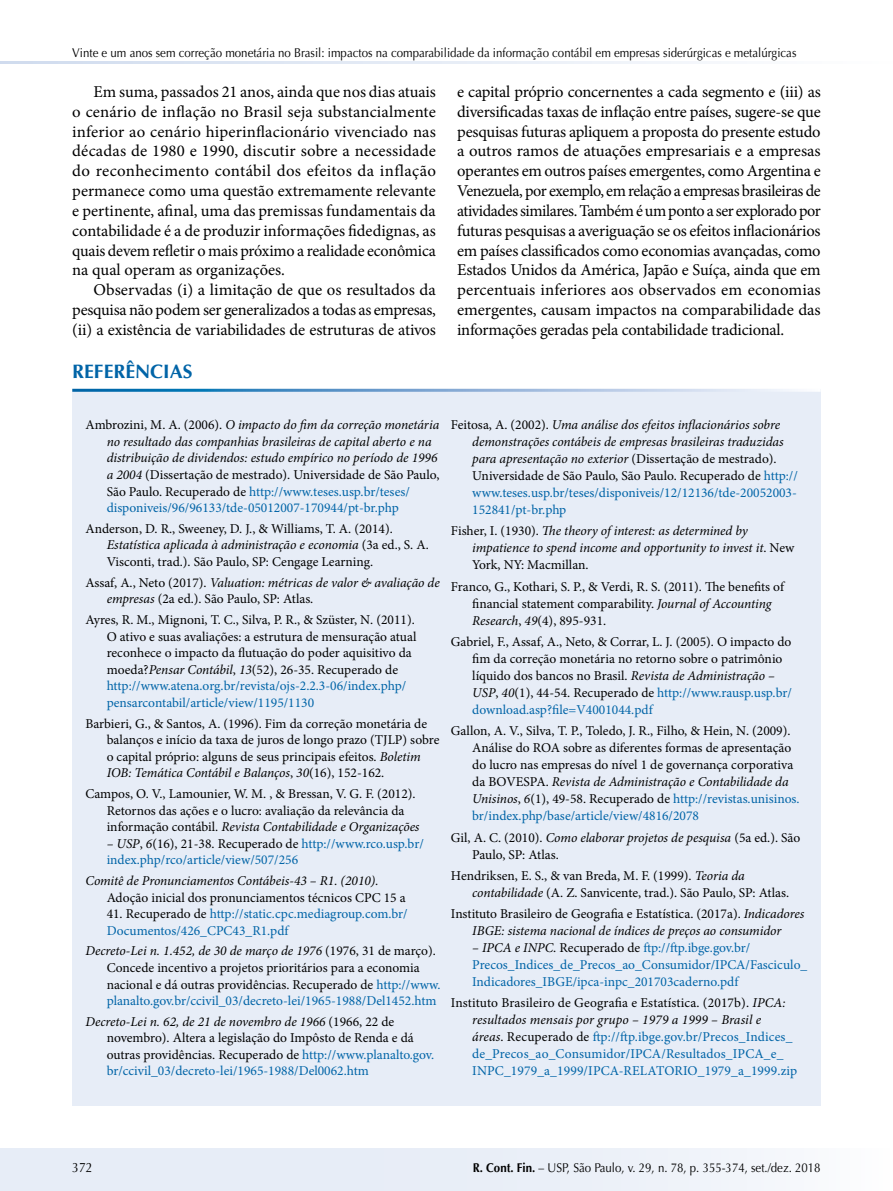
<style>
.page{position:relative;width:893px;height:1191px;background:#fff}
.page>*{position:absolute;margin:0;border:0;box-sizing:border-box;transform-origin:0 0}
.t1{font:700 19.5px "Optima LT Std";color:#0064a7}
.t2{font:16.5px/19.8px "Minion Pro";letter-spacing:-.01em;color:#000;text-align:justify}
.t3{font:13.5px/16.5px "Minion Pro";color:#000}
.t4{font:italic 13.5px/17px "Minion Pro";letter-spacing:-.005em;color:#000}
.t5{font:13.5px/17px "Minion Pro";letter-spacing:.005em;color:#0064a7}
.t6{font:13.5px "Optima LT Std";color:#000;scale:.9 1}
.t7{font:12.75px "Optima LT Std";color:#000;scale:.9 1}
.s1{font-style:normal}
.s2{font-style:normal;color:#0064a7}
.s3{font-style:italic}
.s4{color:#0064a7}
.s5{font-style:italic;color:#000}
.s6{color:#000}
.s7{font-weight:700}
</style>
<div class="page">
<div style="left:0;top:1148px;width:893px;height:43px;background:#e7edf7"></div>
<hr style="left:0;top:61px;width:893px;height:3px;background:#cfdbee">
<div style="left:72px;top:389px;width:749px;height:717px;background:#e7edf7"></div>
<hr style="left:72px;top:389px;width:749px;height:3px;background:#fff">
<p class="t7" style="left:72px;top:45px;width:806px">Vinte e um anos sem correção monetária no Brasil: impactos na comparabilidade da informação contábil em empresas siderúrgicas e metalúrgicas</p>
<p class="t2" style="left:72px;top:82px;width:365px;text-indent:21px">Em suma, passados 21 anos, ainda que nos dias atuais o cenário de inflação no Brasil seja substancialmente inferior ao cenário hiperinflacionário vivenciado nas décadas de 1980 e 1990, discutir sobre a necessidade do reconhecimento contábil dos efeitos da inflação permanece como uma questão extremamente relevante e pertinente, afinal, uma das premissas fundamentais da contabilidade é a de produzir informações fidedignas, as quais devem refletir o mais próximo a realidade econômica na qual operam as organizações.</p>
<p class="t2" style="left:72px;top:280px;width:365px;text-indent:21px">Observadas (i) a limitação de que os resultados da pesquisa não podem ser generalizados a todas as empresas, (ii) a existência de variabilidades de estruturas de ativos</p>
<p class="t2" style="left:457px;top:82px;width:365px">e capital próprio concernentes a cada segmento e (iii) as diversificadas taxas de inflação entre países, sugere-se que pesquisas futuras apliquem a proposta do presente estudo a outros ramos de atuações empresariais e a empresas operantes em outros países emergentes, como Argentina e Venezuela, por exemplo, em relação a empresas brasileiras de atividades similares. Também é um ponto a ser explorado por futuras pesquisas a averiguação se os efeitos inflacionários em países classificados como economias avançadas, como Estados Unidos da América, Japão e Suíça, ainda que em percentuais inferiores aos observados em economias emergentes, causam impactos na comparabilidade das informações geradas pela contabilidade tradicional.</p>
<h1 class="t1" style="left:72px;top:360px;width:122px">REFERÊNCIAS</h1>
<p class="t4" style="left:107px;top:417px;width:334px;line-height:16.5px;text-indent:-21px"><span class="s1">Ambrozini, M. A. (2006).</span> O impacto do fim da correção monetária no resultado das companhias brasileiras de capital aberto e na distribuição de dividendos: estudo empírico no período de 1996 a 2004 <span class="s1">(Dissertação de mestrado). Universidade de São Paulo, São Paulo. Recuperado de</span> <span class="s2">http://www.teses.usp.br/teses/ disponiveis/96/96133/tde-05012007-170944/pt-br.php</span></p>
<p class="t3" style="left:107px;top:520px;width:324px;text-indent:-21px">Anderson, D. R., Sweeney, D. J., &amp; Williams, T. A. (2014).<br><span class="s3">Estatística aplicada à administração e economia</span> (3a ed., S. A.<br>Visconti, trad.). São Paulo, SP: Cengage Learning.</p>
<p class="t3" style="left:107px;top:574px;width:335px;text-indent:-21px">Assaf, A., Neto (2017). <span class="s3">Valuation: métricas de valor &amp; avaliação de empresas</span> (2a ed.). São Paulo, SP: Atlas.</p>
<p class="t3" style="left:107px;top:611px;width:311px;text-indent:-21px">Ayres, R. M., Mignoni, T. C., Silva, P. R., &amp; Szüster, N. (2011).<br>O ativo e suas avaliações: a estrutura de mensuração atual reconhece o impacto da flutuação do poder aquisitivo da moeda?<span class="s3">Pensar Contábil</span>, <span class="s3">13</span>(52), 26-35. Recuperado de <span class="s4">http://www.atena.org.br/revista/ojs-2.2.3-06/index.php/ pensarcontabil/article/view/1195/1130</span></p>
<p class="t3" style="left:107px;top:715px;width:334px;text-indent:-21px">Barbieri, G., &amp; Santos, A. (1996). Fim da correção monetária de balanços e início da taxa de juros de longo prazo (TJLP) sobre o capital próprio: alguns de seus principais efeitos. <span class="s3">Boletim IOB: Temática Contábil e Balanços</span>, <span class="s3">30</span>(16), 152-162.</p>
<p class="t3" style="left:107px;top:785px;width:314px;text-indent:-21px">Campos, O. V., Lamounier, W. M. , &amp; Bressan, V. G. F. (2012).<br>Retornos das ações e o lucro: avaliação da relevância da informação contábil. <span class="s3">Revista Contabilidade e Organizações</span></p>
<p class="t5" style="left:107px;top:835px;width:319px;line-height:16.5px"><span class="s5">– USP</span><span class="s6">,</span> <span class="s5">6</span><span class="s6">(16), 21-38. Recuperado de</span> http://www.rco.usp.br/ index.php/rco/article/view/507/256</p>
<p class="t4" style="left:85px;top:872px;width:295px">Comitê de Pronunciamentos Contábeis-43 – R1. (2010).</p>
<p class="t3" style="left:107px;top:889px;width:301px">Adoção inicial dos pronunciamentos técnicos CPC 15 a</p>
<p class="t5" style="left:107px;top:905px;width:303px;line-height:16.5px"><span class="s6">41. Recuperado de</span> http://static.cpc.mediagroup.com.br/<br>Documentos/426_CPC43_R1.pdf</p>
<p class="t3" style="left:107px;top:943px;width:335px;text-indent:-21px"><span class="s3">Decreto-Lei n. 1.452, de 30 de março de 1976</span> (1976, 31 de março).<br>Concede incentivo a projetos prioritários para a economia nacional e dá outras providências. Recuperado de <span class="s4">http://www. planalto.gov.br/ccivil_03/decreto-lei/1965-1988/Del1452.htm</span></p>
<p class="t3" style="left:107px;top:1013px;width:329px;text-indent:-21px"><span class="s3">Decreto-Lei n. 62, de 21 de novembro de 1966</span> (1966, 22 de novembro). Altera a legislação do Impôsto de Renda e dá outras providências. Recuperado de <span class="s4">http://www.planalto.gov. br/ccivil_03/decreto-lei/1965-1988/Del0062.htm</span></p>
<p class="t4" style="left:472px;top:416px;width:327px;text-indent:-21px"><span class="s1">Feitosa, A. (2002).</span> Uma análise dos efeitos inflacionários sobre demonstrações contábeis de empresas brasileiras traduzidas para apresentação no exterior <span class="s1">(Dissertação de mestrado).<br>Universidade de São Paulo, São Paulo. Recuperado de</span> <span class="s2">http:// www.teses.usp.br/teses/disponiveis/12/12136/tde-20052003- 152841/pt-br.php</span></p>
<p class="t4" style="left:472px;top:522px;width:324px;text-indent:-21px"><span class="s1">Fisher, I. (1930).</span> The theory of interest: as determined by impatience to spend income and opportunity to invest it<span class="s1">. New<br>York, NY: Macmillan.</span></p>
<p class="t3" style="left:472px;top:578px;width:313px;line-height:17px;text-indent:-21px">Franco, G., Kothari, S. P., &amp; Verdi, R. S. (2011). The benefits of financial statement comparability. <span class="s3">Journal of Accounting<br>Research</span>, <span class="s3">49</span>(4), 895-931.</p>
<p class="t3" style="left:472px;top:633px;width:321px;line-height:17px;text-indent:-21px">Gabriel, F., Assaf, A., Neto, &amp; Corrar, L. J. (2005). O impacto do fim da correção monetária no retorno sobre o patrimônio líquido dos bancos no Brasil. <span class="s3">Revista de Administração – USP</span>, <span class="s3">40</span>(1), 44-54. Recuperado de <span class="s4">http://www.rausp.usp.br/ download.asp?file=V4001044.pdf</span></p>
<p class="t3" style="left:472px;top:722px;width:329px;line-height:17px;text-indent:-21px">Gallon, A. V., Silva, T. P., Toledo, J. R., Filho, &amp; Hein, N. (2009).<br>Análise do ROA sobre as diferentes formas de apresentação do lucro nas empresas do nível 1 de governança corporativa da BOVESPA. <span class="s3">Revista de Administração e Contabilidade da Unisinos</span>, <span class="s3">6</span>(1), 49-58. Recuperado de <span class="s4">http://revistas.unisinos. br/index.php/base/article/view/4816/2078</span></p>
<p class="t3" style="left:472px;top:829px;width:330px;line-height:17px;text-indent:-21px">Gil, A. C. (2010). <span class="s3">Como elaborar projetos de pesquisa</span> (5a ed.). São<br>Paulo, SP: Atlas.</p>
<p class="t3" style="left:472px;top:867px;width:318px;line-height:17px;text-indent:-21px">Hendriksen, E. S., &amp; van Breda, M. F. (1999). <span class="s3">Teoria da contabilidade</span> (A. Z. Sanvicente, trad.). São Paulo, SP: Atlas.</p>
<p class="t4" style="left:451px;top:905px;width:355px;text-align:center"><span class="s1">Instituto Brasileiro de Geografia e Estatística. (2017a).</span> Indicadores<br>IBGE: sistema nacional de índices de preços ao consumidor</p>
<p class="t5" style="left:472px;top:939px;width:337px"><span class="s5">– IPCA e INPC</span><span class="s6">. Recuperado de</span> ftp://ftp.ibge.gov.br/<br>Precos_Indices_de_Precos_ao_Consumidor/IPCA/Fasciculo_<br>Indicadores_IBGE/ipca-inpc_201703caderno.pdf</p>
<p class="t5" style="left:472px;top:994px;width:326px;text-indent:-21px"><span class="s6">Instituto Brasileiro de Geografia e Estatística. (2017b).</span> <span class="s5">IPCA: resultados mensais por grupo – 1979 a 1999 – Brasil e<br>áreas</span><span class="s6">. Recuperado de</span> ftp://ftp.ibge.gov.br/Precos_Indices_ de_Precos_ao_Consumidor/IPCA/Resultados_IPCA_e_ INPC_1979_a_1999/IPCA-RELATORIO_1979_a_1999.zip</p>
<p class="t6" style="left:72px;top:1160px;width:24px">372</p>
<p class="t7" style="left:473px;top:1160px;width:388px"><span class="s7">R. Cont. Fin.</span> – USP, São Paulo, v. 29, n. 78, p. 355-374, set./dez. 2018</p>
</div>
